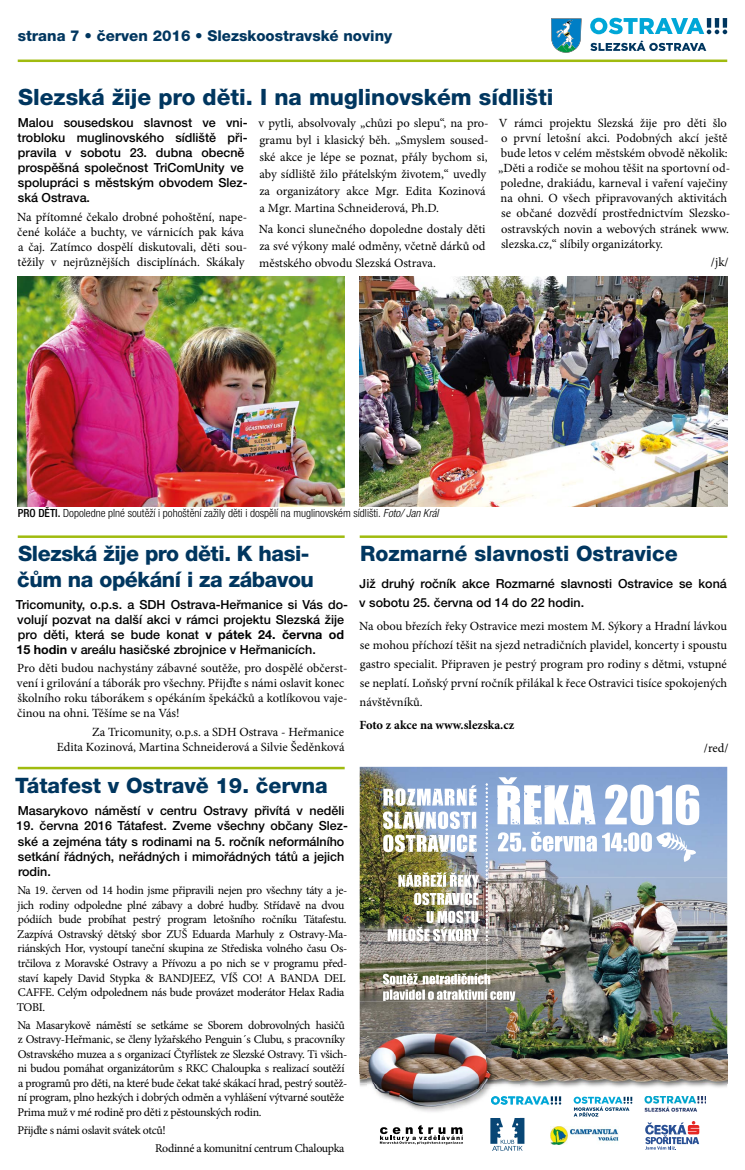
<style>
.page{position:relative;width:745px;height:1170px;background:#fff}
.page>*{position:absolute;margin:0;border:0;box-sizing:border-box;transform-origin:0 0}
.t1{font:800 22.5px "Helvetica Neue LT Pro";color:#00365f}
.t2{font:800 21.25px "Helvetica Neue LT Pro";color:#00365f}
.t3{font:800 21.25px/25.5px "Helvetica Neue LT Pro";letter-spacing:-.02em;color:#00365f}
.t4{font:800 15px "Helvetica Neue LT Pro";color:#00365f}
.t5{font:12.5px/15.1px "Minion Pro";color:#000}
.t6{font:500 12.5px/15.1px "Helvetica Neue LT Pro";color:#000}
.t7{font:700 12.5px "Minion Pro";color:#000}
.t8{font:11.88px/14.5px "Minion Pro";letter-spacing:-.025em;color:#000}
.t9{font:300 condensed 11.25px "Helvetica Neue LT Pro";color:#000}
.s1{font-weight:500}
.s2{font-style:italic}
.s3{font-weight:700}
</style>
<div class="page">
<svg style="left:551px;top:18px;width:30px;height:35px"></svg>
<svg style="left:590px;top:18px;width:136px;height:16px"></svg>
<svg style="left:590px;top:40px;width:115px;height:11px"></svg>
<hr style="left:18px;top:60px;width:708px;height:2px;background:#a0bb0f">
<img style="left:18px;top:276px;width:326px;height:230px">
<img style="left:359px;top:276px;width:367px;height:230px">
<hr style="left:359px;top:535px;width:367px;height:3px;background:#a0bb0f">
<hr style="left:18px;top:535px;width:326px;height:3px;background:#a0bb0f">
<hr style="left:18px;top:766px;width:326px;height:3px;background:#a0bb0f">
<svg style="left:573px;top:1096px;width:59px;height:20px"></svg>
<img style="left:644px;top:1096px;width:61px;height:15px">
<svg style="left:379px;top:1125px;width:84px;height:19px"></svg>
<img style="left:550px;top:1126px;width:68px;height:18px">
<svg style="left:490px;top:1117px;width:34px;height:33px"></svg>
<img style="left:359px;top:766px;width:367px;height:235px">
<svg style="left:497px;top:831px;width:198px;height:30px"></svg>
<svg style="left:497px;top:777px;width:201px;height:48px"></svg>
<img style="left:486px;top:877px;width:240px;height:176px">
<img style="left:383px;top:783px;width:104px;height:158px">
<svg style="left:383px;top:973px;width:132px;height:27px"></svg>
<svg style="left:645px;top:1121px;width:53px;height:28px"></svg>
<img style="left:496px;top:1054px;width:230px;height:34px">
<img style="left:519px;top:1053px;width:207px;height:30px">
<img style="left:519px;top:1054px;width:207px;height:19px">
<img style="left:359px;top:1001px;width:160px;height:52px">
<img style="left:359px;top:1053px;width:8px;height:33px">
<svg style="left:359px;top:1073px;width:8px;height:10px"></svg>
<img style="left:359px;top:1054px;width:8px;height:19px">
<img style="left:367px;top:1032px;width:129px;height:80px">
<img style="left:367px;top:1053px;width:119px;height:1px">
<svg style="left:486px;top:1053px;width:33px;height:1px"></svg>
<svg style="left:490px;top:1096px;width:71px;height:8px"></svg>
<img style="left:486px;top:1054px;width:10px;height:19px">
<p class="t4" style="left:18px;top:27px;width:376px">strana 7 • červen 2016 • Slezskoostravské noviny</p>
<h1 class="t1" style="left:18px;top:83px;width:536px">Slezská žije pro děti. I na muglinovském sídlišti</h1>
<p class="t6" style="left:18px;top:115px;width:231px">Malou sousedskou slavnost ve vni&shy;trobloku muglinovského sídliště při&shy;pravila v sobotu 23. dubna obecně prospěšná společnost TriComUnity ve spolupráci s městským obvodem Slez&shy;ská Ostrava.</p>
<p class="t5" style="left:17px;top:209px;width:231px">Na přítomné čekalo drobné pohoštění, nape&shy;čené koláče a buchty, ve várnicích pak káva a čaj. Zatímco dospělí diskutovali, děti sou&shy;těžily v nejrůznějších disciplínách. Skákaly</p>
<p class="t5" style="left:258px;top:114px;width:231px;line-height:17px">v pytli, absolvovaly „chůzi po slepu“, na pro&shy;gramu byl i klasický běh. „Smyslem soused&shy;ské akce je lépe se poznat, přály bychom si, aby sídliště žilo přátelským životem,“ uvedly za organizátory akce Mgr. Edita Kozinová a Mgr. Martina Schneiderová, Ph.D.</p>
<p class="t5" style="left:259px;top:220px;width:228px;line-height:17px;text-align:justify">Na konci slunečného dopoledne dostaly děti za své výkony malé odměny, včetně dárků od městského obvodu Slezská Ostrava.</p>
<p class="t5" style="left:497px;top:115px;width:233px">V rámci projektu Slezská žije pro děti šlo o první letošní akci. Podobných akcí ještě bude letos v celém městském obvodě několik: „Děti a rodiče se mohou těšit na sportovní od&shy;poledne, drakiádu, karneval i vaření vaječiny na ohni. O všech připravovaných aktivitách se občané dozvědí prostřednictvím Slezsko&shy;ostravských novin a webových stránek www. slezska.cz,“ slíbily organizátorky.</p>
<p class="t5" style="left:710px;top:255px;width:19px">/jk/</p>
<p class="t9" style="left:18px;top:507px;width:422px"><span class="s1">PRO DĚTI.</span> Dopoledne plné soutěží i pohoštění zažily děti i dospělí na muglinovském sídlišti. <span class="s2">Foto/ Jan Král</span></p>
<h2 class="t2" style="left:360px;top:541px;width:319px">Rozmarné slavnosti Ostravice</h2>
<p class="t6" style="left:359px;top:573px;width:369px;line-height:19.2px">Již druhý ročník akce Rozmarné slavnosti Ostravice se koná v sobotu 25. června od 14 do 22 hodin.</p>
<p class="t5" style="left:359px;top:616px;width:369px;line-height:19.1px;text-align:justify">Na obou březích řeky Ostravice mezi mostem M. Sýkory a Hradní lávkou se mohou příchozí těšit na sjezd netradičních plavidel, koncerty i spoustu gastro specialit. Připraven je pestrý program pro rodiny s dětmi, vstupné se neplatí. Loňský první ročník přilákal k řece Ostravici tisíce spokojených návštěvníků.</p>
<p class="t7" style="left:359px;top:716px;width:156px">Foto z akce na www.slezska.cz</p>
<p class="t5" style="left:703px;top:740px;width:26px">/red/</p>
<h2 class="t3" style="left:17px;top:541px;width:298px">Slezská žije pro děti. K hasi&shy;čům na opékání i za zábavou</h2>
<p class="t6" style="left:16px;top:596px;width:333px">Tricomunity, o.p.s. a SDH Ostrava-Heřmanice si Vás do&shy;volují pozvat na další akci v rámci projektu Slezská žije pro děti, která se bude konat <span class="s3">v pátek 24. června od 15 hodin</span> v areálu hasičské zbrojnice v Heřmanicích.</p>
<p class="t5" style="left:17px;top:661px;width:332px">Pro děti budou nachystány zábavné soutěže, pro dospělé občerst&shy;vení i grilování a táborák pro všechny. Přijďte s námi oslavit konec školního roku táborákem s opékáním špekáčků a kotlíkovou vaje&shy;činou na ohni. Těšíme se na Vás!</p>
<p class="t5" style="left:57px;top:724px;width:289px;text-align:right">Za Tricomunity, o.p.s. a SDH Ostrava - Heřmanice<br>Edita Kozinová, Martina Schneiderová a Silvie Šeděnková</p>
<h2 class="t2" style="left:15px;top:772px;width:314px">Tátafest v Ostravě 19. června</h2>
<p class="t6" style="left:18px;top:802px;width:328px">Masarykovo náměstí v centru Ostravy přivítá v neděli</p>
<p class="t6" style="left:17px;top:818px;width:333px">19. června 2016 Tátafest. Zveme všechny občany Slez&shy;ské a zejména táty s rodinami na 5. ročník neformálního setkání řádných, neřádných i mimořádných tátů a jejich rodin.</p>
<p class="t8" style="left:17px;top:883px;width:332px">Na 19. červen od 14 hodin jsme připravili nejen pro všechny táty a je&shy;jich rodiny odpoledne plné zábavy a dobré hudby. Střídavě na dvou pódiích bude probíhat pestrý program letošního ročníku Tátafestu.<br>Zazpívá Ostravský dětský sbor ZUŠ Eduarda Marhuly z Ostravy-Ma&shy;riánských Hor, vystoupí taneční skupina ze Střediska volného času Os&shy;trčilova z Moravské Ostravy a Přívozu a po nich se v programu před&shy;staví kapely David Stypka &amp; BANDJEEZ, VÍŠ CO! A BANDA DEL CAFFE. Celým odpolednem nás bude provázet moderátor Helax Radia TOBI.</p>
<p class="t8" style="left:17px;top:1017px;width:331px">Na Masarykově náměstí se setkáme se Sborem dobrovolných hasičů z Ostravy-Heřmanic, se členy lyžařského Penguin´s Clubu, s pracovníky Ostravského muzea a s organizací Čtyřlístek ze Slezské Ostravy. Ti všich&shy;ni budou pomáhat organizátorům s RKC Chaloupka s realizací soutěží a programů pro děti, na které bude čekat také skákací hrad, pestrý soutěž&shy;ní program, plno hezkých i dobrých odměn a vyhlášení výtvarné soutěže Prima muž v mé rodině pro děti z pěstounských rodin.</p>
<p class="t8" style="left:155px;top:1121px;width:191px;line-height:18.1px;text-indent:-138px">Přijďte s námi oslavit svátek otců!<br>Rodinné a komunitní centrum Chaloupka</p>
</div>
